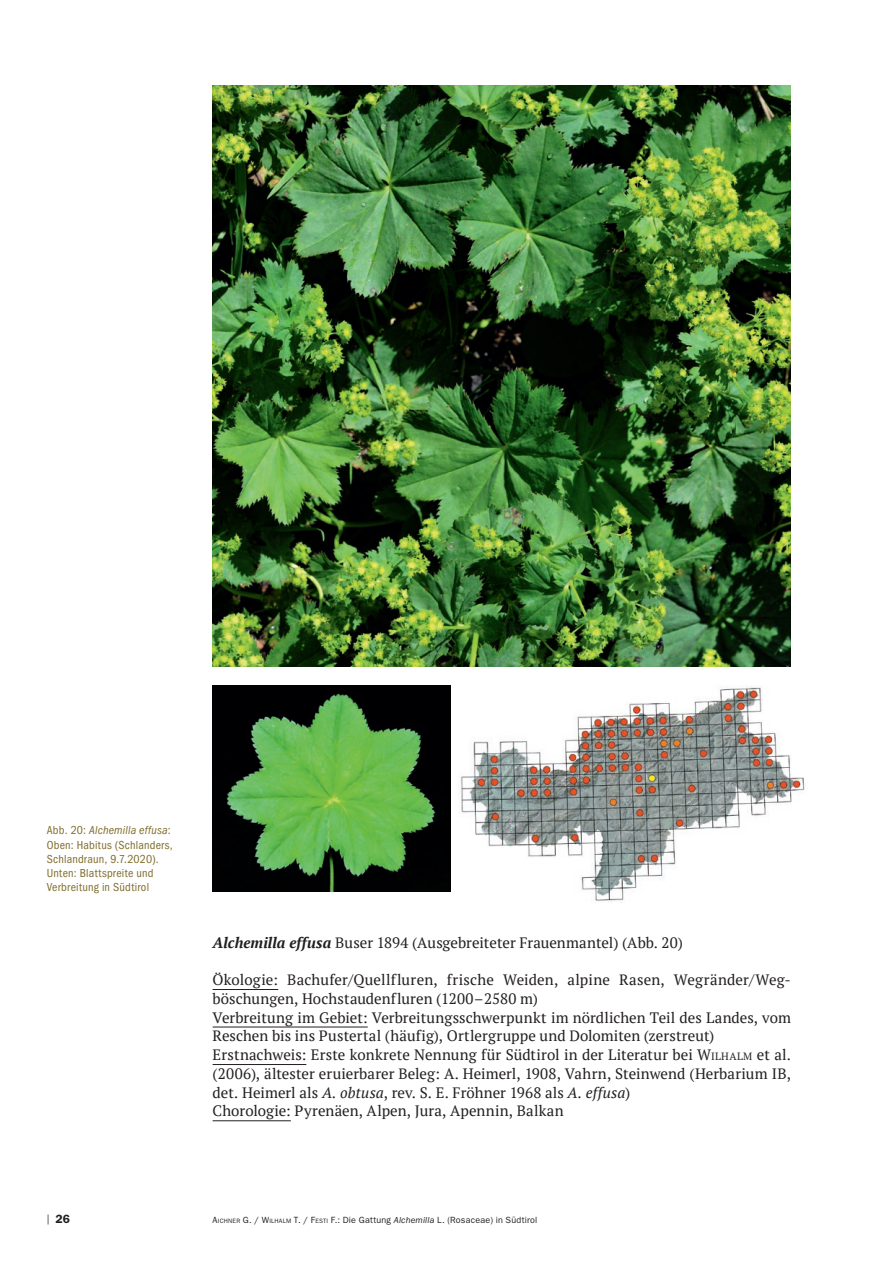
<style>
.page{position:relative;width:893px;height:1263px;background:#fff}
.page>*{position:absolute;margin:0;border:0;box-sizing:border-box;transform-origin:0 0}
.t1{font:15px/18.8px "PT Serif";letter-spacing:.005em;color:#231f20}
.t2{font:condensed 12px/14.2px "ITC Franklin Gothic Std";letter-spacing:.02em;color:#7e6d2c}
.t3{font:600 12px "ITC Franklin Gothic Std";color:#231f20}
.t4{font:9px "ITC Franklin Gothic Std";letter-spacing:.02em;color:#231f20}
.s1{font-style:italic}
.s2{font-weight:700;font-style:italic}
.s3{font-style:inherit}
.s4{font-size:10.5px}
.s5{font-family:"PT Serif";font-weight:400}
.s6{font-size:6.3px}
</style>
<div class="page">
<hr style="left:213px;top:989px;width:65px;height:1px;background:#231f20">
<hr style="left:213px;top:1027px;width:155px;height:1px;background:#231f20">
<hr style="left:213px;top:1064px;width:93px;height:1px;background:#231f20">
<hr style="left:213px;top:1120px;width:78px;height:1px;background:#231f20">
<img style="left:460px;top:686px;width:345px;height:215px">
<img style="left:213px;top:685px;width:238px;height:206px">
<img style="left:213px;top:85px;width:578px;height:581px">
<p class="t2" style="left:47px;top:823px;width:127px">Abb. 20: <span class="s1">Alchemilla effusa</span>:<br>Oben: Habitus (Schlanders,<br>Schlandraun, 9.7.2020).<br>Unten: Blattspreite und<br>Verbreitung in Südtirol</p>
<p class="t1" style="left:213px;top:933px;width:472px"><span class="s2">Alchemilla effusa</span> Buser 1894 (Ausgebreiteter Frauenmantel) (Abb. 20)</p>
<p class="t1" style="left:213px;top:970px;width:580px">Ökologie: Bachufer/Quellfluren, frische Weiden, alpine Rasen, Wegränder/Weg&shy;böschungen, Hochstaudenfluren (1200–2580 m)<br>Verbreitung im Gebiet: Verbreitungsschwerpunkt im nördlichen Teil des Landes, vom Reschen bis ins Pustertal (häufig), Ortlergruppe und Dolomiten (zerstreut)<br>Erstnachweis: Erste konkrete Nennung für Südtirol in der Literatur bei <span class="s3">W</span><span class="s4">ilhalm</span> et al. (2006), ältester eruierbarer Beleg: A. Heimerl, 1908, Vahrn, Steinwend (Herbarium IB, det. Heimerl als <span class="s1">A. obtusa</span>, rev. S. E. Fröhner 1968 als <span class="s1">A. effusa</span>)<br>Chorologie: Pyrenäen, Alpen, Jura, Apennin, Balkan</p>
<p class="t3" style="left:47px;top:1211px;width:25px"><span class="s5">|</span> 26</p>
<p class="t4" style="left:213px;top:1214px;width:326px"><span class="s3">A</span><span class="s6">ICHNER</span> <span class="s3">G. / W</span><span class="s6">ILHALM</span> <span class="s3">T. / F</span><span class="s6">ESTI</span> <span class="s3">F.</span>: Die Gattung <span class="s1">Alchemilla</span> L. (Rosaceae) in Südtirol</p>
</div>
